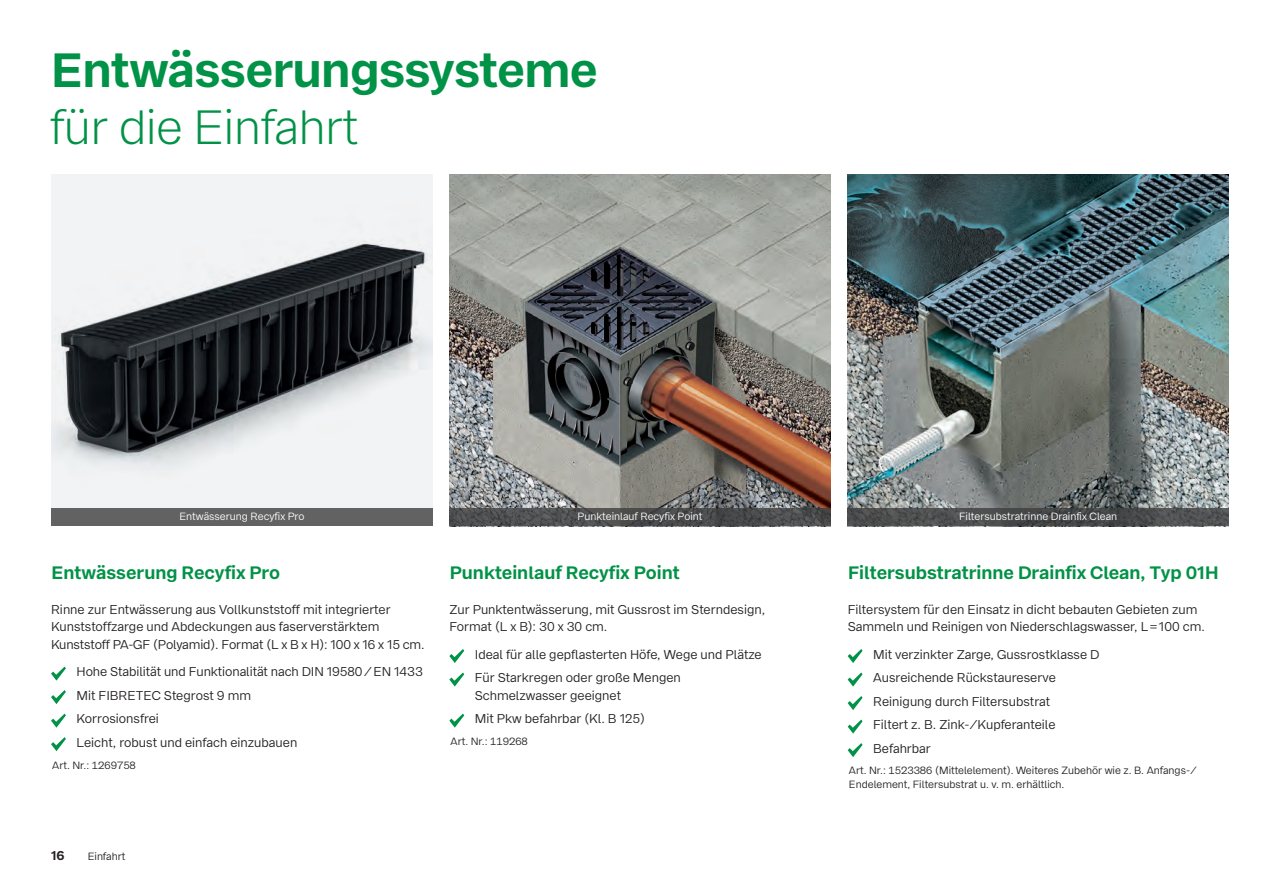
<style>
.page{position:relative;width:1263px;height:893px;background:#fff}
.page>*{position:absolute;margin:0;border:0;box-sizing:border-box;transform-origin:0 0}
.t1{font:700 48px "Bay Wa Sans";letter-spacing:-.015em;color:#009246}
.t2{font:300 48px "Bay Wa Sans";letter-spacing:-.015em;color:#009246}
.t3{font:700 18px "Bay Wa Sans";color:#009246}
.t4{font:12.75px/23.5px "Bay Wa Sans";color:#231f20}
.t5{font:700 12.75px "Bay Wa Sans";color:#231f20}
.t6{font:10.5px/13.5px "Bay Wa Sans";color:#231f20}
.t7{font:10.5px "Bay Wa Sans";color:#fff}
</style>
<div class="page">
<svg style="left:449px;top:649px;width:15px;height:14px"></svg>
<svg style="left:449px;top:672px;width:15px;height:15px"></svg>
<svg style="left:449px;top:714px;width:15px;height:14px"></svg>
<svg style="left:848px;top:649px;width:14px;height:14px"></svg>
<svg style="left:848px;top:672px;width:14px;height:15px"></svg>
<svg style="left:848px;top:696px;width:14px;height:14px"></svg>
<svg style="left:848px;top:720px;width:14px;height:14px"></svg>
<svg style="left:848px;top:743px;width:14px;height:14px"></svg>
<svg style="left:51px;top:667px;width:15px;height:14px"></svg>
<svg style="left:51px;top:690px;width:15px;height:14px"></svg>
<svg style="left:51px;top:714px;width:15px;height:14px"></svg>
<svg style="left:51px;top:737px;width:15px;height:14px"></svg>
<div style="left:51px;top:175px;width:381px;height:351px;background:#f2f3f4"></div>
<img style="left:53px;top:241px;width:379px;height:225px">
<img style="left:449px;top:175px;width:382px;height:333px">
<img style="left:848px;top:175px;width:381px;height:333px">
<div style="left:51px;top:508px;width:381px;height:18px;background:#626263"></div>
<svg style="left:449px;top:508px;width:382px;height:18px;background:#4c4c4d"></svg>
<svg style="left:848px;top:508px;width:381px;height:18px;background:#4a4c4c"></svg>
<h1 class="t1" style="left:51px;top:40px;width:548px">Entwässerungssysteme</h1>
<h1 class="t2" style="left:50px;top:99px;width:310px">für die Einfahrt</h1>
<p class="t7" style="left:179px;top:510px;width:127px">Entwässerung Recyfix Pro</p>
<p class="t7" style="left:578px;top:510px;width:126px">Punkteinlauf Recyfix Point</p>
<p class="t7" style="left:959px;top:510px;width:159px">Filtersubstratrinne Drainfix Clean</p>
<h2 class="t3" style="left:51px;top:561px;width:230px">Entwässerung Recyfix Pro</h2>
<h2 class="t3" style="left:450px;top:561px;width:232px">Punkteinlauf Recyfix Point</h2>
<h2 class="t3" style="left:848px;top:561px;width:372px">Filtersubstratrinne Drainfix Clean, Typ 01H</h2>
<p class="t4" style="left:51px;top:601px;width:375px;line-height:17.5px">Rinne zur Entwässerung aus Vollkunststoff mit integrierter<br>Kunststoffzarge und Abdeckungen aus faserverstärktem<br>Kunststoff PA-GF (Polyamid). Format (L x B x H): 100 x 16 x 15 cm.</p>
<p class="t4" style="left:449px;top:601px;width:317px;line-height:17.5px">Zur Punktentwässerung, mit Gussrost im Sterndesign,<br>Format (L x B): 30 x 30 cm.</p>
<p class="t4" style="left:848px;top:601px;width:359px;line-height:17.5px">Filtersystem für den Einsatz in dicht bebauten Gebieten zum<br>Sammeln und Reinigen von Niederschlagswasser, L = 100 cm.</p>
<p class="t4" style="left:475px;top:643px;width:288px">Ideal für alle gepflasterten Höfe, Wege und Plätze<br>Für Starkregen oder große Mengen</p>
<p class="t4" style="left:475px;top:684px;width:172px">Schmelzwasser geeignet<br>Mit Pkw befahrbar (Kl. B 125)</p>
<p class="t4" style="left:873px;top:643px;width:228px">Mit verzinkter Zarge, Gussrostklasse D<br>Ausreichende Rückstaureserve<br>Reinigung durch Filtersubstrat<br>Filtert z. B. Zink-/Kupferanteile<br>Befahrbar</p>
<p class="t4" style="left:77px;top:660px;width:348px">Hohe Stabilität und Funktionalität nach DIN 19580 / EN 1433<br>Mit FIBRETEC Stegrost 9 mm<br>Korrosionsfrei<br>Leicht, robust und einfach einzubauen</p>
<p class="t6" style="left:451px;top:735px;width:79px">Art. Nr.: 119268</p>
<p class="t6" style="left:52px;top:758px;width:85px">Art. Nr.: 1269758</p>
<p class="t5" style="left:51px;top:847px;width:15px">16</p>
<p class="t6" style="left:88px;top:849px;width:39px">Einfahrt</p>
<p class="t6" style="left:849px;top:764px;width:349px">Art. Nr.: 1523386 (Mittelelement). Weiteres Zubehör wie z. B. Anfangs-/<br>Endelement, Filtersubstrat u. v. m. erhältlich.</p>
</div>
